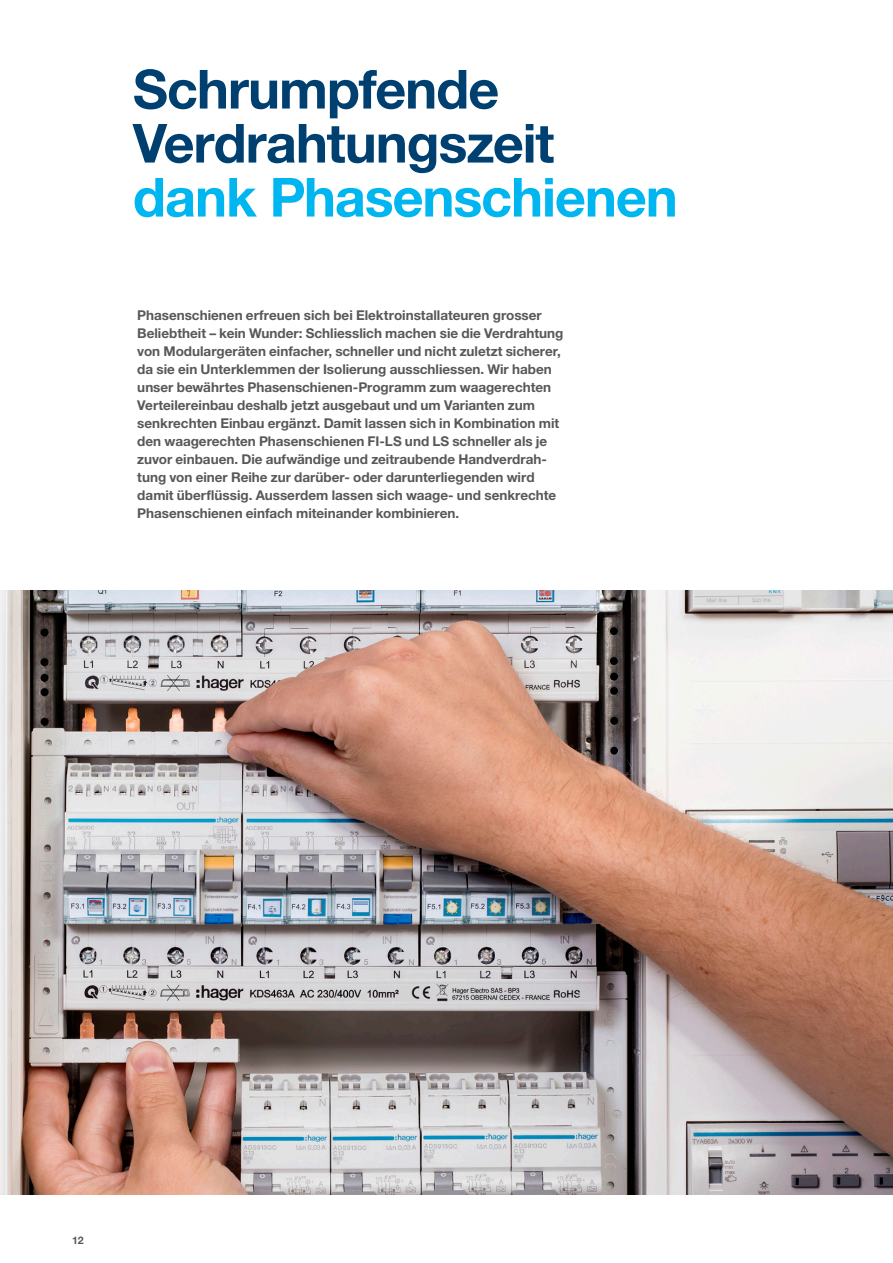
<style>
.page{position:relative;width:893px;height:1263px;background:#fff}
.page>*{position:absolute;margin:0;border:0;box-sizing:border-box;transform-origin:0 0}
.hager_Headline_36pt{font:700 54px/54px "Helvetica Neue LTW1 G";letter-spacing:-.02em;color:#004071}
.hager_Subheadline_9p{font:700 13.5px/18px "Helvetica Neue LTW1 G";color:#57585a}
.t1{font:700 10.5px "Helvetica Neue LTW1 G";color:#57585a}
.s1{color:#00b6f0}
</style>
<div class="page">
<img style="left:0;top:590px;width:893px;height:605px">
<p class="hager_Headline_36pt" style="left:133px;top:62px;width:546px">Schrumpfende<br>Verdrahtungszeit <span class="s1">dank Phasenschienen</span></p>
<p class="hager_Subheadline_9p" style="left:137px;top:306px;width:428px">Phasenschienen erfreuen sich bei Elektroinstallateuren grosser Beliebtheit – kein Wunder: Schliesslich machen sie die Verdrahtung von Modulargeräten einfacher, schneller und nicht zuletzt sicherer, da sie ein Unterklemmen der Isolierung ausschliessen. Wir haben unser bewährtes Phasenschienen-Programm zum waagerechten Verteilereinbau deshalb jetzt ausgebaut und um Varianten zum senkrechten Einbau ergänzt. Damit lassen sich in Kombination mit den waagerechten Phasenschienen FI-LS und LS schneller als je zuvor einbauen. Die aufwändige und zeitraubende Handverdrah&shy;tung von einer Reihe zur darüber- oder darunterliegenden wird damit überflüssig. Ausserdem lassen sich waage- und senkrechte Phasenschienen einfach miteinander kombinieren.</p>
<p class="t1" style="left:72px;top:1233px;width:13px">12</p>
</div>
